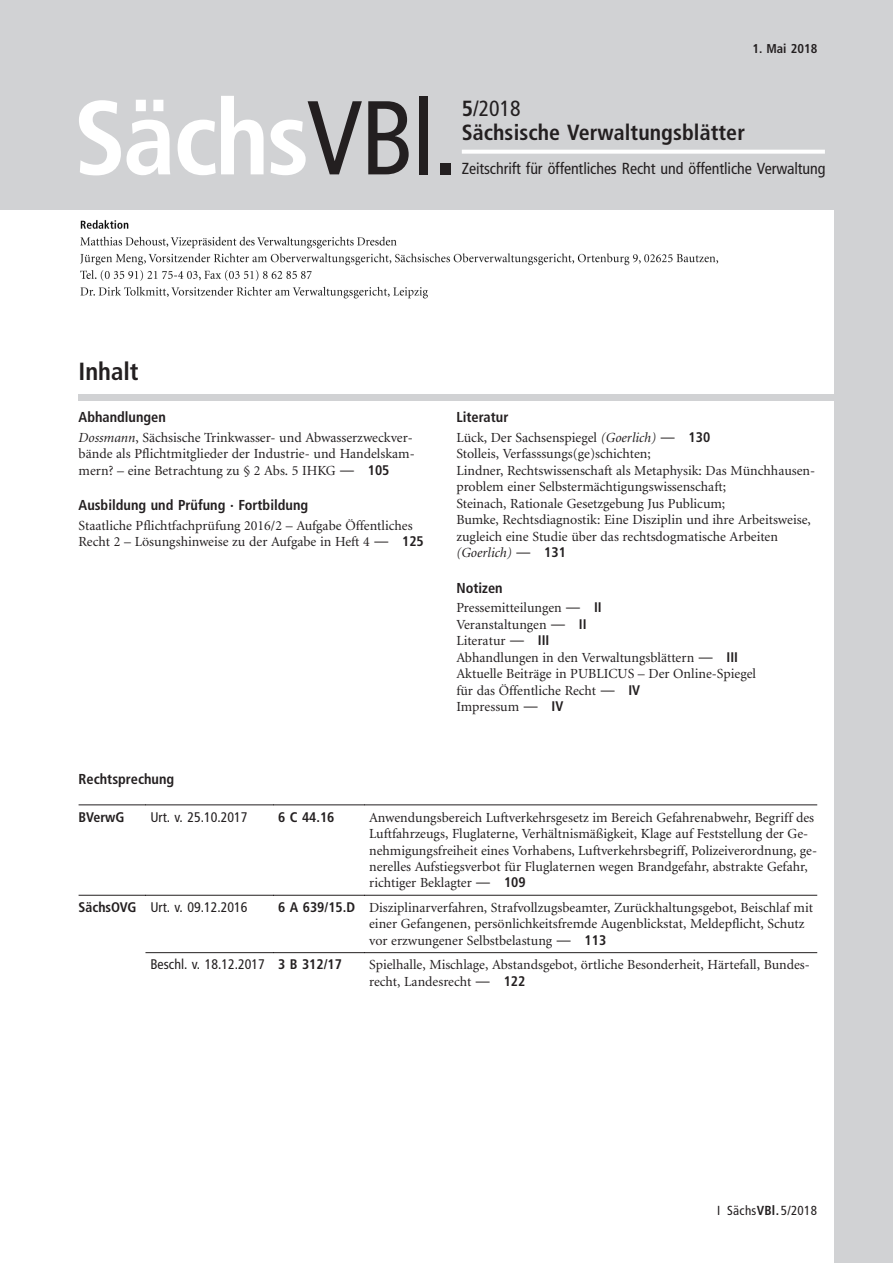
<style>
.page{position:relative;width:893px;height:1263px;background:#fff}
.page>*{position:absolute;margin:0;border:0;box-sizing:border-box;transform-origin:0 0}
.t1{font:700 condensed 104.7px "Frutiger";letter-spacing:-.025em;color:#fff}
.t2{font:700 condensed 24.75px "Frutiger";color:#231f20}
.t3{font:700 condensed 21.9px/24px "Frutiger";letter-spacing:.005em;color:#231f20}
.t4{font:condensed 16.05px "Frutiger";letter-spacing:-.01em;color:#231f20}
.t5{font:700 condensed 14.4px "Frutiger";color:#231f20}
.t6{font:13.95px/16.5px "Minion";color:#231f20}
.t7{font:condensed 13.95px "Frutiger";color:#231f20}
.t8{font:italic 13.95px "Minion";color:#231f20}
.t9{font:700 condensed 13.95px "Frutiger";color:#231f20}
.t10{font:condensed 13.05px "Frutiger";letter-spacing:.025em;color:#231f20}
.t11{font:700 condensed 12.75px "Frutiger";color:#231f20}
.s1{font-weight:400;color:#231f20}
.s2{font-weight:400}
.s3{font-style:italic}
.s4{font-family:"Frutiger";font-stretch:condensed}
.s5{font-family:"Frutiger";font-weight:700;font-stretch:condensed}
.s6{font-family:"Frutiger";font-style:normal;font-stretch:condensed}
.s7{font-family:"Frutiger";font-weight:700;font-style:normal;font-stretch:condensed}
.s8{font-weight:700}
</style>
<div class="page">
<div style="left:0;top:0;width:893px;height:209px;background:#d1d2d4"></div>
<svg style="left:462px;top:150px;width:363px;height:4px"></svg>
<div style="left:834px;top:0;width:59px;height:1263px;background:#d1d2d4"></div>
<img style="left:80px;top:220px;width:639px;height:79px">
<div style="left:79px;top:394px;width:764px;height:7px;background:#d1d2d4"></div>
<hr style="left:79px;top:805px;width:67px;height:1px;background:#231f20">
<hr style="left:145px;top:805px;width:129px;height:1px;background:#231f20">
<hr style="left:273px;top:805px;width:92px;height:1px;background:#231f20">
<hr style="left:364px;top:805px;width:453px;height:1px;background:#231f20">
<hr style="left:79px;top:895px;width:67px;height:1px;background:#231f20">
<hr style="left:145px;top:895px;width:129px;height:1px;background:#231f20">
<hr style="left:273px;top:895px;width:92px;height:1px;background:#231f20">
<hr style="left:364px;top:895px;width:453px;height:1px;background:#231f20">
<hr style="left:145px;top:952px;width:129px;height:1px;background:#231f20">
<hr style="left:273px;top:952px;width:92px;height:1px;background:#231f20">
<hr style="left:364px;top:952px;width:453px;height:1px;background:#231f20">
<p class="t11" style="left:752px;top:43px;width:66px">1. Mai 2018</p>
<h1 class="t1" style="left:74px;top:96px;width:385px">Sächs<span class="s1">VBl.</span></h1>
<h3 class="t3" style="left:462px;top:98px;width:285px">5<span class="s2">/2018<br></span>Sächsische Verwaltungsblätter</h3>
<p class="t4" style="left:462px;top:162px;width:365px">Zeitschrift für öffentliches Recht und öffentliche Verwaltung</p>
<h2 class="t2" style="left:79px;top:362px;width:62px">Inhalt</h2>
<p class="t5" style="left:79px;top:411px;width:89px">Abhandlungen</p>
<p class="t5" style="left:456px;top:411px;width:54px">Literatur</p>
<p class="t6" style="left:79px;top:430px;width:336px"><span class="s3">Dossmann</span>, Sächsische Trinkwasser- und Abwasserzweckver-</p>
<p class="t6" style="left:456px;top:430px;width:255px">Lück, Der Sachsenspiegel <span class="s3">(Goerlich)</span> <span class="s4">—</span> <span class="s5">130</span></p>
<p class="t6" style="left:79px;top:447px;width:338px">bände als Pflichtmitglieder der Industrie- und Handelskam-</p>
<p class="t6" style="left:456px;top:447px;width:196px">Stolleis, Verfasssungs(ge)schichten;</p>
<p class="t6" style="left:79px;top:463px;width:312px">mern? – eine Betrachtung zu § 2 Abs. 5 IHKG <span class="s4">—</span> <span class="s5">105</span></p>
<p class="t6" style="left:456px;top:463px;width:360px">Lindner, Rechtswissenschaft als Metaphysik: Das Münchhausen&shy;problem einer Selbstermächtigungswissenschaft;</p>
<p class="t5" style="left:79px;top:499px;width:231px">Ausbildung und Prüfung · Fortbildung</p>
<p class="t6" style="left:456px;top:496px;width:356px">Steinach, Rationale Gesetzgebung Jus Publicum;<br>Bumke, Rechtsdiagnostik: Eine Disziplin und ihre Arbeitsweise,</p>
<p class="t6" style="left:79px;top:518px;width:336px">Staatliche Pflichtfachprüfung 2016/2 – Aufgabe Öffentliches</p>
<p class="t6" style="left:456px;top:529px;width:323px">zugleich eine Studie über das rechtsdogmatische Arbeiten</p>
<p class="t6" style="left:79px;top:535px;width:347px">Recht 2 – Lösungshinweise zu der Aufgabe in Heft 4 <span class="s4">—</span> <span class="s5">125</span></p>
<p class="t8" style="left:456px;top:547px;width:111px">(Goerlich) <span class="s6">—</span> <span class="s7">131</span></p>
<p class="t5" style="left:456px;top:582px;width:48px">Notizen</p>
<p class="t6" style="left:456px;top:601px;width:301px">Pressemitteilungen <span class="s4">—</span> <span class="s5">II<br></span>Veranstaltungen <span class="s4">—</span> <span class="s5">II<br></span>Literatur <span class="s4">—</span> <span class="s5">III<br></span>Abhandlungen in den Verwaltungsblättern <span class="s4">—</span> <span class="s5">III<br></span>Aktuelle Beiträge in PUBLICUS – Der Online-Spiegel für das Öffentliche Recht <span class="s4">—</span> <span class="s5">IV<br></span>Impressum <span class="s4">—</span> <span class="s5">IV</span></p>
<p class="t5" style="left:79px;top:774px;width:97px">Rechtsprechung</p>
<p class="t9" style="left:79px;top:811px;width:48px">BVerwG</p>
<p class="t7" style="left:150px;top:811px;width:99px">Urt. v. 25.10.2017</p>
<p class="t9" style="left:278px;top:811px;width:58px">6 C 44.16</p>
<p class="t6" style="left:369px;top:810px;width:449px">Anwendungsbereich Luftverkehrsgesetz im Bereich Gefahrenabwehr, Begriff des Luftfahrzeugs, Fluglaterne, Verhältnismäßigkeit, Klage auf Feststellung der Ge&shy;nehmigungsfreiheit eines Vorhabens, Luftverkehrsbegriff, Polizeiverordnung, ge&shy;nerelles Aufstiegsverbot für Fluglaternen wegen Brandgefahr, abstrakte Gefahr, richtiger Beklagter <span class="s4">—</span> <span class="s5">109</span></p>
<p class="t7" style="left:79px;top:901px;width:170px"><span class="s8">SächsOVG</span> Urt. v. 09.12.2016</p>
<p class="t6" style="left:369px;top:900px;width:445px;text-indent:-91px"><span class="s5">6 A 639/15.D</span> Disziplinarverfahren, Strafvollzugsbeamter, Zurückhaltungsgebot, Beischlaf mit einer Gefangenen, persönlichkeitsfremde Augenblickstat, Meldepflicht, Schutz vor erzwungener Selbstbelastung <span class="s4">—</span> <span class="s5">113</span></p>
<p class="t7" style="left:150px;top:959px;width:193px">Beschl. v. 18.12.2017 <span class="s8">3 B 312/17</span></p>
<p class="t6" style="left:369px;top:958px;width:442px">Spielhalle, Mischlage, Abstandsgebot, örtliche Besonderheit, Härtefall, Bundes&shy;recht, Landesrecht <span class="s4">—</span> <span class="s5">122</span></p>
<p class="t10" style="left:717px;top:1205px;width:101px">I Sächs<span class="s8">VBl.</span>5/2018</p>
</div>
